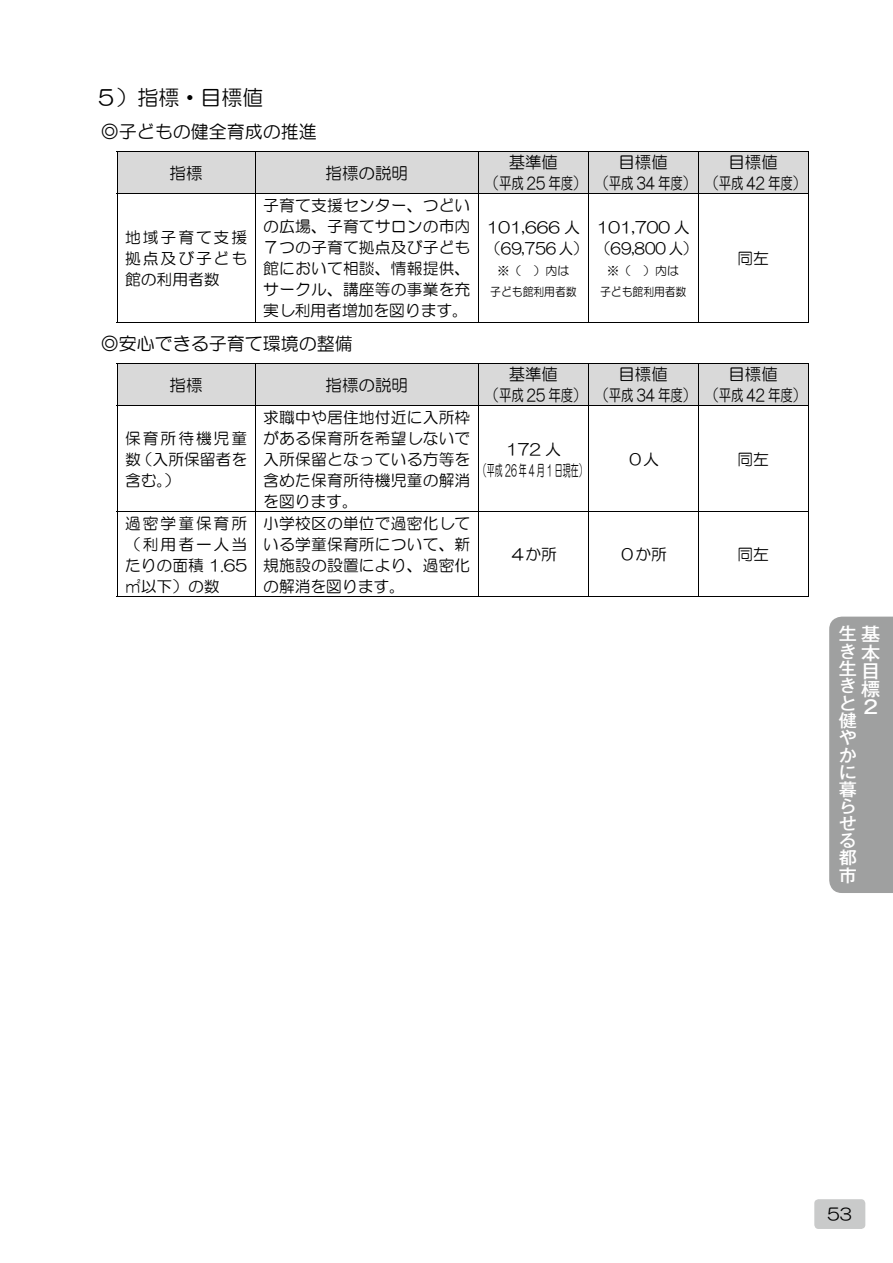
<style>
.page{position:relative;width:893px;height:1263px;background:#fff}
.page>*{position:absolute;margin:0;border:0;box-sizing:border-box;transform-origin:0 0}
.t1{font:21px "HG Maru Gothic MPRO";color:#000}
.t2{font:500 18.3px/18.1px "Gothic MB101 Pr 6";color:#fff;scale:1.04 1}
.t3{font:18px "HG Maru Gothic MPRO";color:#000}
.t4{font:500 17.4px/17.2px "Gothic MB101 Pr 6";color:#fff;scale:1.04 1}
.t5{font:16.5px/21px "HG Maru Gothic MPRO";color:#000;text-align:center}
.t6{font:15.75px/21px "HG Maru Gothic MPRO";letter-spacing:.01em;color:#000;text-align:justify}
.t7{font:12px/21px "HG Maru Gothic MPRO";color:#000;text-align:center}
.s1{font-size:18.3px}
</style>
<div class="page">
<div style="left:117px;top:151px;width:138px;height:42px;background:#d9d9d9"></div>
<div style="left:256px;top:151px;width:222px;height:42px;background:#d9d9d9"></div>
<div style="left:479px;top:151px;width:109px;height:42px;background:#d9d9d9"></div>
<div style="left:589px;top:151px;width:109px;height:42px;background:#d9d9d9"></div>
<div style="left:699px;top:151px;width:109px;height:42px;background:#d9d9d9"></div>
<hr style="left:117px;top:151px;width:472px;height:1px;background:#000">
<hr style="left:589px;top:151px;width:109px;height:1px;background:#000">
<hr style="left:698px;top:151px;width:110px;height:1px;background:#000">
<hr style="left:117px;top:151px;width:1px;height:42px;background:#000">
<hr style="left:255px;top:151px;width:1px;height:42px;background:#000">
<hr style="left:478px;top:151px;width:1px;height:42px;background:#000">
<hr style="left:588px;top:151px;width:1px;height:42px;background:#000">
<hr style="left:698px;top:151px;width:1px;height:42px;background:#000">
<hr style="left:808px;top:151px;width:1px;height:42px;background:#000">
<hr style="left:117px;top:193px;width:472px;height:1px;background:#000">
<hr style="left:589px;top:193px;width:109px;height:1px;background:#000">
<hr style="left:698px;top:193px;width:110px;height:1px;background:#000">
<hr style="left:117px;top:194px;width:1px;height:129px;background:#000">
<hr style="left:117px;top:322px;width:138px;height:1px;background:#000">
<hr style="left:255px;top:194px;width:1px;height:129px;background:#000">
<hr style="left:256px;top:322px;width:222px;height:1px;background:#000">
<hr style="left:478px;top:194px;width:1px;height:129px;background:#000">
<hr style="left:479px;top:322px;width:109px;height:1px;background:#000">
<hr style="left:588px;top:194px;width:1px;height:129px;background:#000">
<hr style="left:589px;top:322px;width:109px;height:1px;background:#000">
<hr style="left:698px;top:194px;width:1px;height:129px;background:#000">
<hr style="left:699px;top:322px;width:109px;height:1px;background:#000">
<hr style="left:808px;top:194px;width:1px;height:129px;background:#000">
<div style="left:117px;top:364px;width:138px;height:42px;background:#d9d9d9"></div>
<div style="left:256px;top:364px;width:222px;height:42px;background:#d9d9d9"></div>
<div style="left:479px;top:364px;width:109px;height:42px;background:#d9d9d9"></div>
<div style="left:589px;top:364px;width:109px;height:42px;background:#d9d9d9"></div>
<div style="left:699px;top:364px;width:109px;height:42px;background:#d9d9d9"></div>
<hr style="left:117px;top:363px;width:472px;height:1px;background:#000">
<hr style="left:589px;top:363px;width:109px;height:1px;background:#000">
<hr style="left:698px;top:363px;width:110px;height:1px;background:#000">
<hr style="left:117px;top:364px;width:1px;height:42px;background:#000">
<hr style="left:255px;top:364px;width:1px;height:42px;background:#000">
<hr style="left:478px;top:364px;width:1px;height:42px;background:#000">
<hr style="left:588px;top:364px;width:1px;height:42px;background:#000">
<hr style="left:698px;top:364px;width:1px;height:42px;background:#000">
<hr style="left:808px;top:364px;width:1px;height:42px;background:#000">
<hr style="left:117px;top:406px;width:472px;height:1px;background:#000">
<hr style="left:589px;top:406px;width:109px;height:1px;background:#000">
<hr style="left:698px;top:406px;width:110px;height:1px;background:#000">
<hr style="left:117px;top:406px;width:1px;height:105px;background:#000">
<hr style="left:255px;top:406px;width:1px;height:105px;background:#000">
<hr style="left:478px;top:406px;width:1px;height:105px;background:#000">
<hr style="left:588px;top:406px;width:1px;height:105px;background:#000">
<hr style="left:698px;top:406px;width:1px;height:105px;background:#000">
<hr style="left:808px;top:406px;width:1px;height:105px;background:#000">
<hr style="left:117px;top:511px;width:472px;height:1px;background:#000">
<hr style="left:589px;top:511px;width:109px;height:1px;background:#000">
<hr style="left:698px;top:511px;width:110px;height:1px;background:#000">
<hr style="left:117px;top:512px;width:1px;height:85px;background:#000">
<hr style="left:117px;top:596px;width:138px;height:1px;background:#000">
<hr style="left:255px;top:512px;width:1px;height:85px;background:#000">
<hr style="left:256px;top:596px;width:222px;height:1px;background:#000">
<hr style="left:478px;top:512px;width:1px;height:85px;background:#000">
<hr style="left:479px;top:596px;width:109px;height:1px;background:#000">
<hr style="left:588px;top:512px;width:1px;height:85px;background:#000">
<hr style="left:589px;top:596px;width:109px;height:1px;background:#000">
<hr style="left:698px;top:512px;width:1px;height:85px;background:#000">
<hr style="left:699px;top:596px;width:109px;height:1px;background:#000">
<hr style="left:808px;top:512px;width:1px;height:85px;background:#000">
<div style="left:829px;top:617px;width:64px;height:276px;background:#9fa0a0"></div>
<div style="left:814px;top:1199px;width:51px;height:30px;background:#c9caca;border-radius:4px"></div>
<h1 class="t1" style="left:96px;top:87px;width:169px">５）指標・目標値</h1>
<p class="t3" style="left:101px;top:123px;width:217px">◎子どもの健全育成の推進</p>
<p class="t5" style="left:170px;top:162px;width:34px">指標</p>
<p class="t5" style="left:326px;top:162px;width:84px">指標の説明</p>
<p class="t5" style="left:487px;top:152px;width:100px">基準値<br>（平成 25 年度）</p>
<p class="t5" style="left:596px;top:152px;width:100px">目標値<br>（平成 34 年度）</p>
<p class="t5" style="left:706px;top:152px;width:100px">目標値<br>（平成 42 年度）</p>
<p class="t6" style="left:125px;top:227px;width:123px">地域子育て支援拠点及び子ども館の利用者数</p>
<p class="t6" style="left:263px;top:195px;width:209px">子育て支援センター、つどいの広場、子育てサロンの市内７つの子育て拠点及び子ども館において相談、情報提供、サークル、講座等の事業を充実し利用者増加を図ります。</p>
<p class="t6" style="left:487px;top:217px;width:102px">101,666 人（69,756 人）</p>
<p class="t7" style="left:490px;top:260px;width:88px">※（ ）内は<br>子ども館利用者数</p>
<p class="t6" style="left:596px;top:217px;width:102px">101,700 人（69,800 人）</p>
<p class="t7" style="left:600px;top:260px;width:88px">※（ ）内は<br>子ども館利用者数</p>
<p class="t6" style="left:737px;top:248px;width:33px">同左</p>
<p class="t3" style="left:101px;top:335px;width:253px">◎安心できる子育て環境の整備</p>
<p class="t5" style="left:170px;top:374px;width:34px">指標</p>
<p class="t5" style="left:326px;top:374px;width:84px">指標の説明</p>
<p class="t5" style="left:487px;top:364px;width:100px">基準値<br>（平成 25 年度）</p>
<p class="t5" style="left:596px;top:364px;width:100px">目標値<br>（平成 34 年度）</p>
<p class="t5" style="left:706px;top:364px;width:100px">目標値<br>（平成 42 年度）</p>
<p class="t6" style="left:125px;top:428px;width:123px">保育所待機児童数（入所保留者を含む。）</p>
<p class="t6" style="left:263px;top:407px;width:209px">求職中や居住地付近に入所枠がある保育所を希望しないで入所保留となっている方等を含めた保育所待機児童の解消を図ります。</p>
<p class="t6" style="left:479px;top:438px;width:109px;text-align:center">172 人<br>（平成 26 年 4 月 1 日現在）</p>
<p class="t6" style="left:627px;top:449px;width:33px">０人</p>
<p class="t6" style="left:737px;top:449px;width:33px">同左</p>
<p class="t6" style="left:125px;top:513px;width:123px">過密学童保育所（利用者一人当たりの面積 1.65㎡以下）の数</p>
<p class="t6" style="left:263px;top:513px;width:209px">小学校区の単位で過密化している学童保育所について、新規施設の設置により、過密化の解消を図ります。</p>
<p class="t6" style="left:510px;top:544px;width:49px">４か所</p>
<p class="t6" style="left:620px;top:544px;width:49px">０か所</p>
<p class="t6" style="left:737px;top:544px;width:33px">同左</p>
<p class="t4" style="left:839px;top:624px;width:41px">生<span class="s1">基</span>き<br>生<br>き<br>と<br>健<br>や<br>か<br>に<br>暮<br>ら<br>せ<br>る<br>都<br>市</p>
<p class="t2" style="left:861px;top:643px;width:20px">本目標<br>２</p>
<p class="t5" style="left:828px;top:1203px;width:26px">53</p>
</div>
